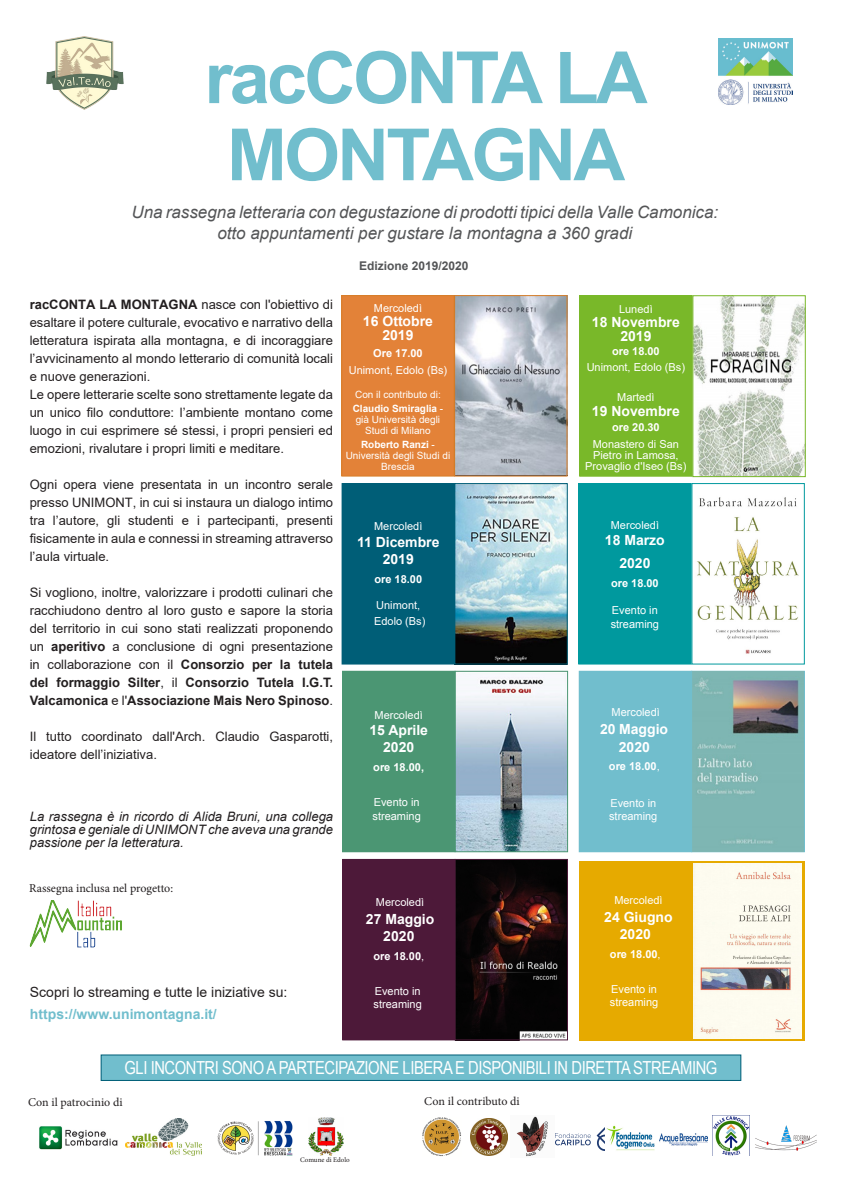
<style>
.page{position:relative;width:842px;height:1191px;background:#fff}
.page>*{position:absolute;margin:0;border:0;box-sizing:border-box;transform-origin:0 0}
.t1{font:700 72px "Arial";letter-spacing:-.04em;color:#71becd}
.t2{font:18px "Arial Narrow";letter-spacing:-.025em;color:#fff}
.t3{font:italic 17px/21px "Arial";color:#545557;text-align:center}
.t4{font:700 14px/16.8px "Arial";color:#fff;text-align:center}
.t5{font:14px "Arial";color:#231f20}
.t6{font:700 14px "Arial";color:#71becd}
.t7{font:13px/18px "Arial";color:#231f20;text-align:justify}
.t8{font:italic 13px/13px "Arial";color:#231f20;text-align:justify}
.t9{font:12px "Minion Pro";color:#231f20}
.t10{font:700 12px "Arial";color:#545557}
.t11{font:11px/13.2px "Arial";color:#fff}
.t12{font:700 11px "Arial";color:#fff}
.t13{font:10px/11px "Arial";color:#fff;text-align:center}
.t14{font:7px "Minion Pro";color:#231f20}
.s1{font-weight:700}
.s2{font-weight:400}
</style>
<div class="page">
<img style="left:456px;top:485px;width:110px;height:177px">
<div style="left:454px;top:483px;width:114px;height:181px;border:1px solid #005e77"></div>
<div style="left:342px;top:483px;width:112px;height:181px;background:#005e77"></div>
<div style="left:342px;top:483px;width:113px;height:181px;border:1px solid #005e77"></div>
<img style="left:456px;top:297px;width:109px;height:177px">
<img style="left:694px;top:297px;width:110px;height:178px">
<div style="left:692px;top:295px;width:114px;height:182px;border:1px solid #79b829"></div>
<img style="left:697px;top:497px;width:102px;height:157px">
<div style="left:691px;top:483px;width:114px;height:181px;border:1px solid #00999e"></div>
<img style="left:46px;top:36px;width:78px;height:74px">
<div style="left:101px;top:1055px;width:640px;height:25px;background:#71becd"></div>
<div style="left:101px;top:1054px;width:640px;height:27px;border:1px solid #005e77"></div>
<img style="left:718px;top:39px;width:75px;height:65px">
<img style="left:29px;top:900px;width:93px;height:48px">
<img style="left:457px;top:673px;width:109px;height:177px">
<div style="left:455px;top:671px;width:113px;height:181px;border:1px solid #4b9673"></div>
<div style="left:580px;top:296px;width:112px;height:180px;background:#79b829"></div>
<div style="left:579px;top:295px;width:114px;height:182px;border:1px solid #79b829"></div>
<div style="left:342px;top:671px;width:113px;height:180px;background:#4b9673"></div>
<img style="left:692px;top:671px;width:112px;height:180px">
<div style="left:579px;top:671px;width:113px;height:180px;background:#71becd"></div>
<div style="left:579px;top:483px;width:112px;height:181px;background:#00999e"></div>
<div style="left:578px;top:483px;width:114px;height:181px;border:1px solid #00999e"></div>
<div style="left:343px;top:859px;width:112px;height:181px;background:#4d1939"></div>
<div style="left:342px;top:859px;width:114px;height:181px;border:1px solid #4d1939"></div>
<div style="left:342px;top:295px;width:112px;height:181px;background:#e38238"></div>
<div style="left:341px;top:295px;width:114px;height:181px;border:1px solid #d77e29"></div>
<img style="left:126px;top:1118px;width:76px;height:37px">
<img style="left:217px;top:1121px;width:76px;height:35px">
<img style="left:308px;top:1117px;width:35px;height:38px">
<img style="left:423px;top:1118px;width:38px;height:38px">
<img style="left:470px;top:1118px;width:37px;height:37px">
<img style="left:516px;top:1116px;width:32px;height:41px">
<img style="left:713px;top:1115px;width:36px;height:40px">
<img style="left:755px;top:1125px;width:62px;height:26px">
<img style="left:607px;top:1125px;width:47px;height:26px">
<img style="left:659px;top:1133px;width:48px;height:12px">
<img style="left:39px;top:1126px;width:79px;height:24px">
<img style="left:457px;top:861px;width:109px;height:177px">
<img style="left:556px;top:1128px;width:48px;height:22px">
<div style="left:455px;top:859px;width:113px;height:181px;border:1px solid #4d1939"></div>
<div style="left:579px;top:861px;width:225px;height:179px;background:#e6aa00"></div>
<img style="left:694px;top:863px;width:108px;height:175px">
<p class="t1" style="left:205px;top:27px;width:445px">racCONTA LA</p>
<p class="t1" style="left:227px;top:104px;width:400px">MONTAGNA</p>
<p class="t3" style="left:131px;top:202px;width:588px">Una rassegna letteraria con degustazione di prodotti tipici della Valle Camonica: otto appuntamenti per gustare la montagna a 360 gradi</p>
<p class="t7" style="left:30px;top:295px;width:305px"><span class="s1">racCONTA LA MONTAGNA</span> nasce con l'obiettivo di esaltare il potere culturale, evocativo e narrativo della letteratura ispirata alla montagna, e di incoraggiare l’avvicinamento al mondo letterario di comunità locali e nuove generazioni.</p>
<p class="t7" style="left:30px;top:385px;width:305px">Le opere letterarie scelte sono strettamente legate da un unico filo conduttore: l’ambiente montano come luogo in cui esprimere sé stessi, i propri pensieri ed emozioni, rivalutare i propri limiti e meditare.</p>
<p class="t7" style="left:30px;top:475px;width:305px">Ogni opera viene presentata in un incontro serale presso UNIMONT, in cui si instaura un dialogo intimo tra l’autore, gli studenti e i partecipanti, presenti fisicamente in aula e connessi in streaming attraverso l’aula virtuale.</p>
<p class="t7" style="left:30px;top:583px;width:305px">Si vogliono, inoltre, valorizzare i prodotti culinari che racchiudono dentro al loro gusto e sapore la storia del territorio in cui sono stati realizzati proponendo un <span class="s1">aperitivo</span> a conclusione di ogni presentazione in collaborazione con il <span class="s1">Consorzio per la tutela del formaggio Silter</span>, il <span class="s1">Consorzio Tutela I.G.T.<br>Valcamonica</span> e l'<span class="s1">Associazione Mais Nero Spinoso</span>.</p>
<p class="t7" style="left:30px;top:727px;width:305px">Il tutto coordinato dall'Arch. Claudio Gasparotti, ideatore dell’iniziativa.</p>
<p class="t8" style="left:30px;top:810px;width:305px">La rassegna è in ricordo di Alida Bruni, una collega grintosa e geniale di UNIMONT che aveva una grande passione per la letteratura.</p>
<p class="t9" style="left:29px;top:880px;width:145px">Rassegna inclusa nel progetto:</p>
<p class="t5" style="left:30px;top:982px;width:259px">Scopri lo streaming e tutte le iniziative su:</p>
<p class="t6" style="left:30px;top:1004px;width:188px">https://www.unimontagna.it/</p>
<p class="t10" style="left:359px;top:257px;width:111px">Edizione 2019/2020</p>
<p class="t11" style="left:374px;top:301px;width:50px">Mercoledì</p>
<p class="t4" style="left:363px;top:313px;width:72px">16 Ottobre</p>
<p class="t4" style="left:382px;top:327px;width:33px">2019</p>
<p class="t12" style="left:373px;top:345px;width:51px">Ore 17.00</p>
<p class="t11" style="left:349px;top:363px;width:100px">Unimont, Edolo (Bs)</p>
<p class="t13" style="left:355px;top:389px;width:87px">Con il contributo di:</p>
<p class="t13" style="left:353px;top:403px;width:92px"><span class="s1">Claudio Smiraglia</span> - già Università degli<br>Studi di Milano</p>
<p class="t13" style="left:346px;top:438px;width:106px"><span class="s1">Roberto Ranzi</span> -<br>Università degli Studi di<br>Brescia</p>
<p class="t11" style="left:374px;top:520px;width:50px">Mercoledì</p>
<p class="t4" style="left:357px;top:534px;width:84px">11 Dicembre<br>2019</p>
<p class="t12" style="left:374px;top:571px;width:49px">ore 18.00</p>
<p class="t11" style="left:376px;top:598px;width:46px">Unimont,</p>
<p class="t11" style="left:374px;top:615px;width:53px">Edolo (Bs)</p>
<p class="t11" style="left:375px;top:708px;width:50px">Mercoledì</p>
<p class="t4" style="left:369px;top:722px;width:60px">15 Aprile</p>
<p class="t4" style="left:383px;top:739px;width:33px">2020</p>
<p class="t12" style="left:373px;top:759px;width:52px">ore 18.00,</p>
<p class="t11" style="left:619px;top:302px;width:35px">Lunedì</p>
<p class="t4" style="left:592px;top:315px;width:89px;line-height:14px">18 Novembre<br>2019</p>
<p class="t12" style="left:612px;top:343px;width:49px">ore 18.00</p>
<p class="t11" style="left:587px;top:361px;width:100px">Unimont, Edolo (Bs)</p>
<p class="t11" style="left:617px;top:390px;width:39px">Martedì</p>
<p class="t4" style="left:592px;top:403px;width:89px">19 Novembre</p>
<p class="t12" style="left:612px;top:419px;width:49px">ore 20.30</p>
<p class="t11" style="left:585px;top:438px;width:103px;line-height:11px;text-align:center">Monastero di San<br>Pietro in Lamosa,<br>Provaglio d'Iseo (Bs)</p>
<p class="t11" style="left:611px;top:518px;width:50px">Mercoledì</p>
<p class="t4" style="left:605px;top:532px;width:61px">18 Marzo</p>
<p class="t4" style="left:619px;top:555px;width:33px">2020</p>
<p class="t12" style="left:611px;top:575px;width:49px">ore 18.00</p>
<p class="t11" style="left:611px;top:604px;width:50px">Evento in streaming</p>
<p class="t11" style="left:612px;top:706px;width:50px">Mercoledì</p>
<p class="t4" style="left:600px;top:721px;width:69px">20 Maggio</p>
<p class="t4" style="left:619px;top:738px;width:33px">2020</p>
<p class="t12" style="left:609px;top:758px;width:52px">ore 18.00<span class="s2">,</span></p>
<p class="t11" style="left:372px;top:796px;width:50px">Evento in streaming</p>
<p class="t11" style="left:609px;top:796px;width:50px">Evento in streaming</p>
<p class="t11" style="left:376px;top:895px;width:50px">Mercoledì</p>
<p class="t4" style="left:366px;top:910px;width:70px">27 Maggio</p>
<p class="t4" style="left:383px;top:927px;width:33px">2020</p>
<p class="t12" style="left:373px;top:948px;width:52px">ore 18.00<span class="s2">,</span></p>
<p class="t11" style="left:373px;top:984px;width:50px">Evento in streaming</p>
<p class="t11" style="left:614px;top:893px;width:50px">Mercoledì</p>
<p class="t4" style="left:604px;top:908px;width:70px;line-height:17.2px">24 Giugno<br>2020</p>
<p class="t12" style="left:610px;top:946px;width:52px">ore 18.00<span class="s2">,</span></p>
<p class="t11" style="left:610px;top:982px;width:50px">Evento in streaming</p>
<p class="t2" style="left:125px;top:1054px;width:594px">GLI INCONTRI SONO A PARTECIPAZIONE LIBERA E DISPONIBILI IN DIRETTA STREAMING</p>
<p class="t9" style="left:28px;top:1094px;width:96px">Con il patrocinio di</p>
<p class="t9" style="left:424px;top:1093px;width:97px">Con il contributo di</p>
<p class="t14" style="left:300px;top:1155px;width:51px">Comune di Edolo</p>
</div>
